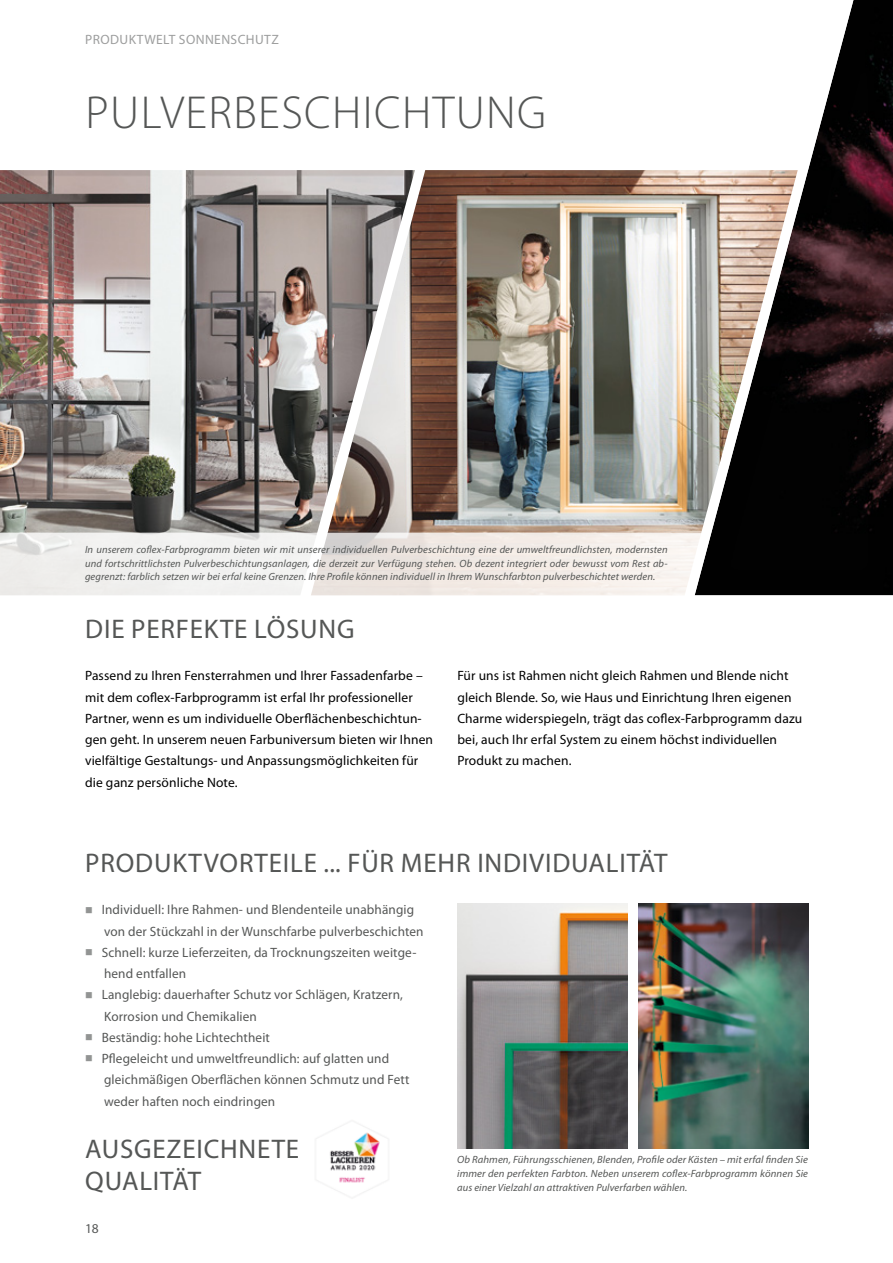
<style>
.page{position:relative;width:893px;height:1263px;background:#fff}
.page>*{position:absolute;margin:0;border:0;box-sizing:border-box;transform-origin:0 0}
.t1{font:300 46.5px "Myriad Pro";letter-spacing:.03em;color:#555756}
.t2{font:27px/32.4px "Myriad Pro";letter-spacing:.03em;color:#555756}
.t3{font:13.5px/21.3px "Myriad Pro";letter-spacing:.01em;color:#000}
.t4{font:13.5px/21.3px "Myriad Pro";letter-spacing:.01em;color:#555756}
.t5{font:13.5px "Myriad Pro";letter-spacing:.03em;color:#9d9e9e}
.t6{font:italic 10.5px/13.5px "Myriad Pro";letter-spacing:.01em;color:#555756;text-align:justify}
</style>
<div class="page">
<div style="left:694px;top:0;width:199px;height:597px;background:#000;opacity:.15"></div>
<img style="left:415px;top:170px;width:383px;height:425px">
<img style="left:0;top:170px;width:415px;height:363px">
<img style="left:316px;top:1124px;width:72px;height:70px">
<svg style="left:0;top:533px;width:703px;height:63px"></svg>
<img style="left:457px;top:904px;width:171px;height:244px">
<img style="left:638px;top:904px;width:171px;height:244px">
<p class="t5" style="left:85px;top:31px;width:195px">PRODUKTWELT SONNENSCHUTZ</p>
<h1 class="t1" style="left:86px;top:84px;width:462px">PULVERBESCHICHTUNG</h1>
<p class="t6" style="left:85px;top:543px;width:584px">In unserem coflex-Farbprogramm bieten wir mit unserer individuellen Pulverbeschichtung eine der umweltfreundlichsten, modernsten und fortschrittlichsten Pulverbeschichtungsanlagen, die derzeit zur Verfügung stehen. Ob dezent integriert oder bewusst vom Rest ab&shy;gegrenzt: farblich setzen wir bei erfal keine Grenzen. Ihre Profile können individuell in Ihrem Wunschfarbton pulverbeschichtet werden.</p>
<h2 class="t2" style="left:85px;top:612px;width:271px">DIE PERFEKTE LÖSUNG</h2>
<p class="t3" style="left:85px;top:665px;width:350px">Passend zu Ihren Fensterrahmen und Ihrer Fassadenfarbe – mit dem coflex-Farbprogramm ist erfal Ihr professioneller Partner, wenn es um individuelle Oberflächenbeschichtun&shy;gen geht. In unserem neuen Farbuniversum bieten wir Ihnen vielfältige Gestaltungs- und Anpassungsmöglichkeiten für die ganz persönliche Note.</p>
<p class="t3" style="left:457px;top:665px;width:346px">Für uns ist Rahmen nicht gleich Rahmen und Blende nicht gleich Blende. So, wie Haus und Einrichtung Ihren eigenen Charme widerspiegeln, trägt das coflex-Farbprogramm dazu bei, auch Ihr erfal System zu einem höchst individuellen Produkt zu machen.</p>
<h2 class="t2" style="left:85px;top:846px;width:584px">PRODUKTVORTEILE ... FÜR MEHR INDIVIDUALITÄT</h2>
<p class="t4" style="left:102px;top:899px;width:323px">Individuell: Ihre Rahmen- und Blendenteile unabhängig von der Stückzahl in der Wunschfarbe pulverbeschichten Schnell: kurze Lieferzeiten, da Trocknungszeiten weitge&shy;hend entfallen<br>Langlebig: dauerhafter Schutz vor Schlägen, Kratzern, Korrosion und Chemikalien<br>Beständig: hohe Lichtechtheit<br>Pflegeleicht und umweltfreundlich: auf glatten und gleichmäßigen Oberflächen können Schmutz und Fett weder haften noch eindringen</p>
<h2 class="t2" style="left:85px;top:1132px;width:215px">AUSGEZEICHNETE<br>QUALITÄT</h2>
<p class="t4" style="left:85px;top:1218px;width:15px">18</p>
<p class="t6" style="left:457px;top:1153px;width:352px">Ob Rahmen, Führungsschienen, Blenden, Profile oder Kästen – mit erfal finden Sie immer den perfekten Farbton. Neben unserem coflex-Farbprogramm können Sie aus einer Vielzahl an attraktiven Pulverfarben wählen.</p>
</div>
